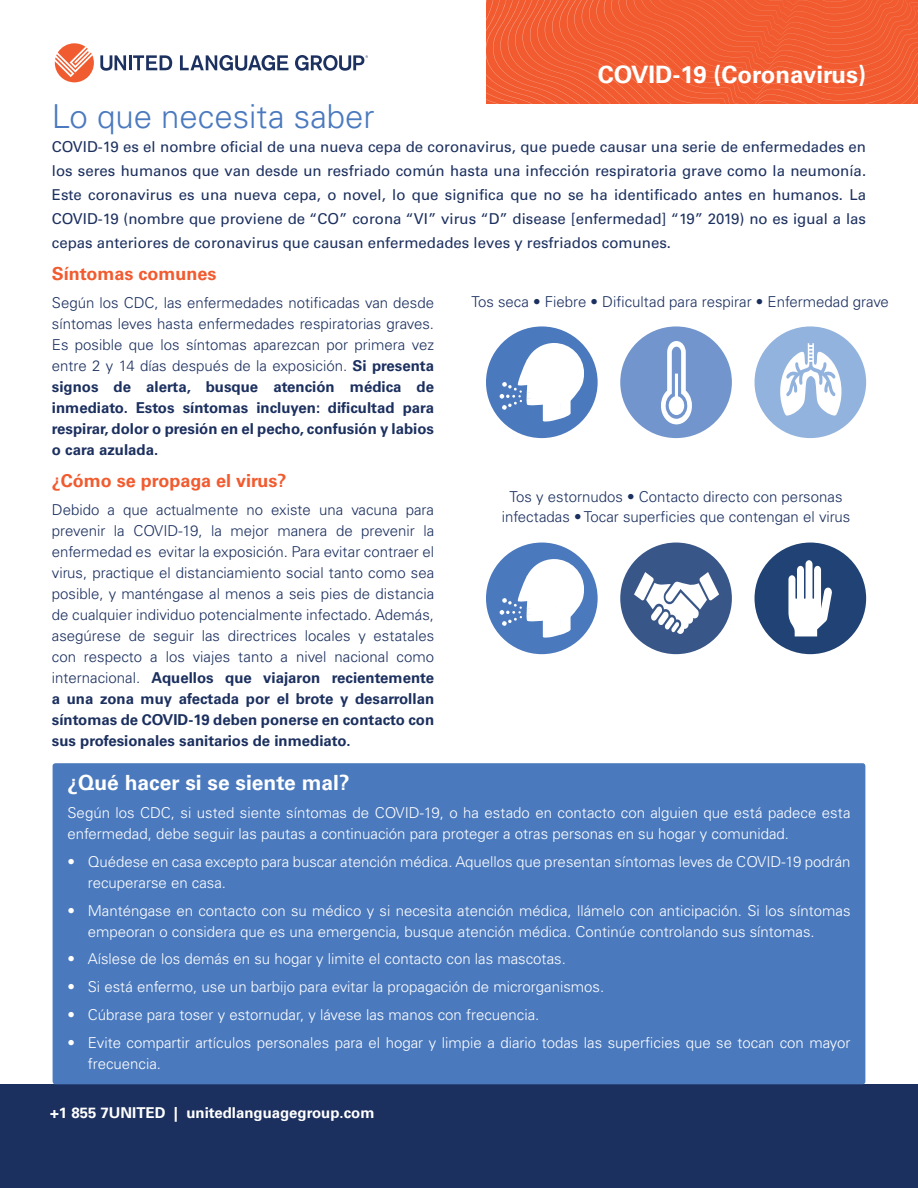
<style>
.page{position:relative;width:918px;height:1188px;background:#fff}
.page>*{position:absolute;margin:0;border:0;box-sizing:border-box;transform-origin:0 0}
.Sell_Sheet_-_Header{font:300 33px "Univers LT Std";color:#4a79be}
.t1{font:700 24px "Univers LT Std";color:#fff}
.Sell_Sheet_-_Section{font:700 21px "Univers LT Pro 65";color:#fff}
.Sell_Sheet_-_Section-2{font:700 18px "Univers LT Std";color:#f15b2f}
.Sell_Sheet_-_Body_Te{font:300 15px/21px "Univers LT Std";color:#1c305f;text-align:justify}
.Sell_Sheet_-_Body_Te-2{font:300 15px/21px "Univers LT Std";color:#fff}
.Sell_Sheet_-_Body_Te-3{font:15px/24px "Univers LT Std";color:#1c305f;text-align:justify}
.t2{font:700 15px "Univers LT Pro 65";color:#fff}
.s1{font-weight:700}
</style>
<div class="page">
<div style="left:0;top:1084px;width:918px;height:104px;background:#1c305f"></div>
<svg style="left:55px;top:43px;width:39px;height:39px"></svg>
<svg style="left:100px;top:55px;width:72px;height:16px"></svg>
<svg style="left:180px;top:55px;width:108px;height:16px"></svg>
<svg style="left:295px;top:55px;width:73px;height:16px"></svg>
<svg style="left:486px;top:0;width:432px;height:104px;background:#f15e33"></svg>
<div style="left:53px;top:763px;width:812px;height:321px;background:#4a79be;border-radius:3px"></div>
<div style="left:486px;top:326px;width:112px;height:112px;background:#4a79be;border-radius:50%"></div>
<svg style="left:500px;top:343px;width:84px;height:79px"></svg>
<div style="left:486px;top:543px;width:112px;height:111px;background:#4a79be;border-radius:50%"></div>
<svg style="left:500px;top:559px;width:84px;height:79px"></svg>
<div style="left:620px;top:543px;width:112px;height:111px;background:#385688;border-radius:50%"></div>
<svg style="left:634px;top:572px;width:85px;height:62px"></svg>
<div style="left:620px;top:326px;width:112px;height:112px;background:#7295cd;border-radius:50%"></div>
<svg style="left:661px;top:341px;width:31px;height:83px"></svg>
<div style="left:755px;top:326px;width:111px;height:112px;background:#92b3dd;border-radius:50%"></div>
<svg style="left:780px;top:343px;width:62px;height:73px"></svg>
<div style="left:755px;top:543px;width:111px;height:111px;background:#204274;border-radius:50%"></div>
<svg style="left:788px;top:560px;width:44px;height:76px"></svg>
<p class="t1" style="left:598px;top:60px;width:270px">COVID-19 (Coronavirus)</p>
<p class="Sell_Sheet_-_Header" style="left:52px;top:96px;width:324px">Lo que necesita saber</p>
<p class="Sell_Sheet_-_Body_Te-3" style="left:52px;top:134px;width:816px">COVID-19 es el nombre oficial de una nueva cepa de coronavirus, que puede causar una serie de enfermedades en los seres humanos que van desde un resfriado común hasta una infección respiratoria grave como la neumonía.<br>Este coronavirus es una nueva cepa, o novel, lo que significa que no se ha identificado antes en humanos. La COVID-19 (nombre que proviene de “CO” corona “VI” virus “D” disease [enfermedad] “19” 2019) no es igual a las cepas anteriores de coronavirus que causan enfermedades leves y resfriados comunes.</p>
<p class="Sell_Sheet_-_Section-2" style="left:52px;top:263px;width:166px">Síntomas comunes</p>
<p class="Sell_Sheet_-_Body_Te" style="left:52px;top:292px;width:384px">Según los CDC, las enfermedades notificadas van desde síntomas leves hasta enfermedades respiratorias graves.<br>Es posible que los síntomas aparezcan por primera vez entre 2 y 14 días después de la exposición. <span class="s1">Si presenta signos de alerta, busque atención médica de inmediato. Estos síntomas incluyen: dificultad para respirar, dolor o presión en el pecho, confusión y labios o cara azulada.</span></p>
<p class="Sell_Sheet_-_Section-2" style="left:52px;top:470px;width:236px">¿Cómo se propaga el virus?</p>
<p class="Sell_Sheet_-_Body_Te" style="left:52px;top:499px;width:384px">Debido a que actualmente no existe una vacuna para prevenir la COVID-19, la mejor manera de prevenir la enfermedad es evitar la exposición. Para evitar contraer el virus, practique el distanciamiento social tanto como sea posible, y manténgase al menos a seis pies de distancia de cualquier individuo potencialmente infectado. Además, asegúrese de seguir las directrices locales y estatales con respecto a los viajes tanto a nivel nacional como internacional. <span class="s1">Aquellos que viajaron recientemente a una zona muy afectada por el brote y desarrollan síntomas de COVID-19 deben ponerse en contacto con sus profesionales sanitarios de inmediato.</span></p>
<p class="Sell_Sheet_-_Body_Te" style="left:471px;top:291px;width:419px">Tos seca • Fiebre • Dificultad para respirar • Enfermedad grave</p>
<p class="Sell_Sheet_-_Body_Te" style="left:510px;top:486px;width:334px">Tos y estornudos • Contacto directo con personas</p>
<p class="Sell_Sheet_-_Body_Te" style="left:502px;top:506px;width:350px">infectadas • Tocar superficies que contengan el virus</p>
<p class="Sell_Sheet_-_Section" style="left:68px;top:768px;width:284px">¿Qué hacer si se siente mal?</p>
<p class="Sell_Sheet_-_Body_Te-2" style="left:68px;top:802px;width:785px">Según los CDC, si usted siente síntomas de COVID-19, o ha estado en contacto con alguien que está padece esta enfermedad, debe seguir las pautas a continuación para proteger a otras personas en su hogar y comunidad.</p>
<p class="Sell_Sheet_-_Body_Te-2" style="left:88px;top:851px;width:764px;text-indent:-20px">• Quédese en casa excepto para buscar atención médica. Aquellos que presentan síntomas leves de COVID-19 podrán recuperarse en casa.</p>
<p class="Sell_Sheet_-_Body_Te-2" style="left:88px;top:900px;width:764px;text-indent:-20px">• Manténgase en contacto con su médico y si necesita atención médica, llámelo con anticipación. Si los síntomas empeoran o considera que es una emergencia, busque atención médica. Continúe controlando sus síntomas.</p>
<p class="Sell_Sheet_-_Body_Te-2" style="left:68px;top:949px;width:500px">• Aíslese de los demás en su hogar y limite el contacto con las mascotas.</p>
<p class="Sell_Sheet_-_Body_Te-2" style="left:68px;top:976px;width:538px">• Si está enfermo, use un barbijo para evitar la propagación de microrganismos.</p>
<p class="Sell_Sheet_-_Body_Te-2" style="left:68px;top:1004px;width:473px">• Cúbrase para toser y estornudar, y lávese las manos con frecuencia.</p>
<p class="Sell_Sheet_-_Body_Te-2" style="left:88px;top:1032px;width:764px;text-indent:-20px">• Evite compartir artículos personales para el hogar y limpie a diario todas las superficies que se tocan con mayor frecuencia.</p>
<p class="t2" style="left:50px;top:1102px;width:326px">+1 855 7UNITED | unitedlanguagegroup.com</p>
</div>
